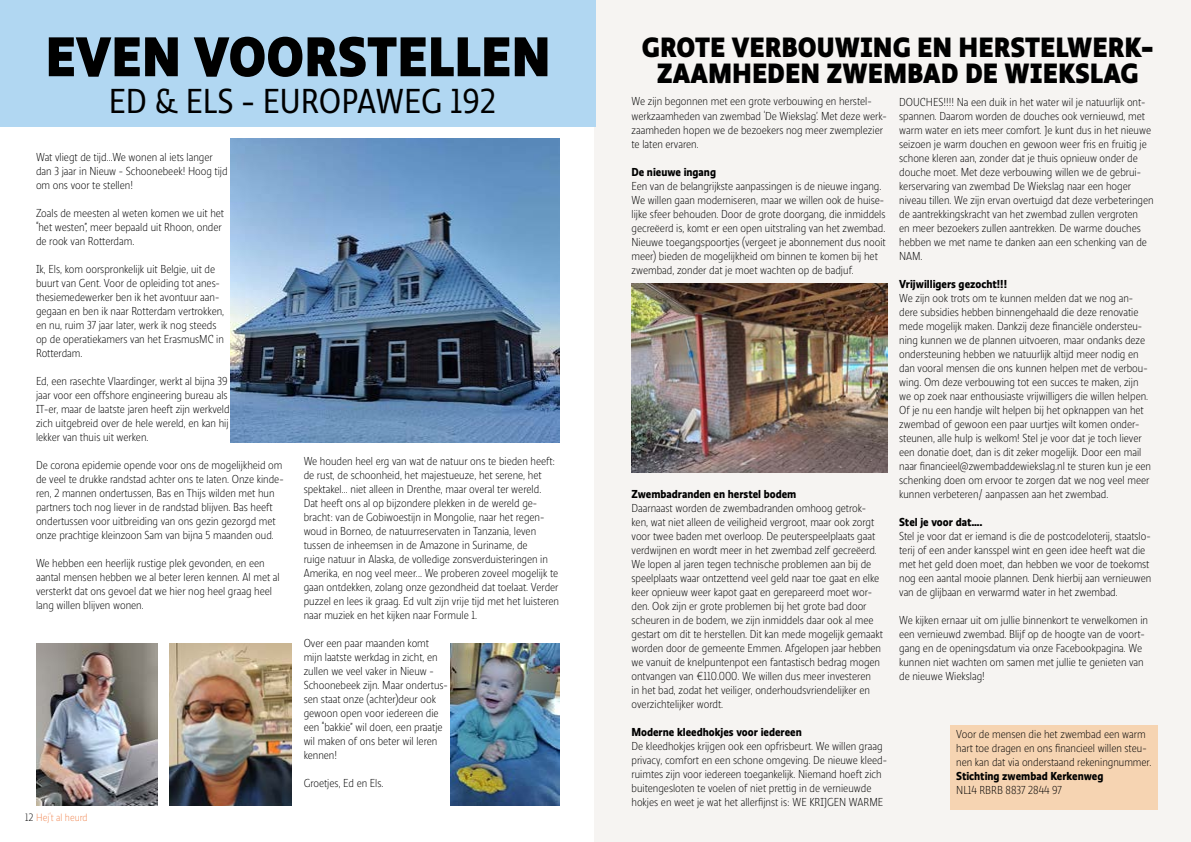
<style>
.page{position:relative;width:1191px;height:842px;background:#fff}
.page>*{position:absolute;margin:0;border:0;box-sizing:border-box;transform-origin:0 0}
.t1{font:800 58px "Ratio Display";color:#000}
.t2{font:36px "Ratio Display";color:#000}
.t3{font:800 29px/26px "Ratio Display";color:#000;text-align:center}
.t4{font:300 12px/14px "Ratio Display";color:#000}
.t5{font:700 12px "Ratio Display";color:#000}
.t6{font:300 11px "Ratio Display";color:#f18956}
.s1{color:#000}
</style>
<div class="page">
<div style="left:594px;top:0;width:597px;height:842px;background:#f6f4f2"></div>
<div style="left:0;top:0;width:595px;height:127px;background:#b1d7f2"></div>
<img style="left:231px;top:138px;width:328px;height:304px">
<img style="left:36px;top:644px;width:122px;height:162px">
<img style="left:170px;top:644px;width:122px;height:162px">
<img style="left:450px;top:644px;width:109px;height:162px">
<div style="left:950px;top:725px;width:207px;height:84px;background:#f6d4b2"></div>
<img style="left:631px;top:284px;width:256px;height:188px">
<h1 class="t1" style="left:45px;top:19px;width:507px">EVEN VOORSTELLEN</h1>
<h2 class="t2" style="left:109px;top:81px;width:388px">ED &amp; ELS - EUROPAWEG 192</h2>
<p class="t4" style="left:36px;top:151px;width:193px">Wat vliegt de tijd...We wonen al iets langer dan 3 jaar in Nieuw - Schoonebeek! Hoog tijd om ons voor te stellen!</p>
<p class="t4" style="left:36px;top:207px;width:190px">Zoals de meesten al weten komen we uit het “het westen”, meer bepaald uit Rhoon, onder de rook van Rotterdam.</p>
<p class="t4" style="left:36px;top:263px;width:190px">Ik, Els, kom oorspronkelijk uit Belgie, uit de buurt van Gent. Voor de opleiding tot anes&shy;thesiemedewerker ben ik het avontuur aan&shy;gegaan en ben ik naar Rotterdam vertrokken, en nu, ruim 37 jaar later, werk ik nog steeds op de operatiekamers van het ErasmusMC in Rotterdam.</p>
<p class="t4" style="left:36px;top:375px;width:195px">Ed, een rasechte Vlaardinger, werkt al bijna 39 jaar voor een offshore engineering bureau als IT-er, maar de laatste jaren heeft zijn werkveld zich uitgebreid over de hele wereld, en kan hij lekker van thuis uit werken.</p>
<p class="t4" style="left:36px;top:459px;width:249px">De corona epidemie opende voor ons de mogelijkheid om de veel te drukke randstad achter ons te laten. Onze kinde&shy;ren, 2 mannen ondertussen, Bas en Thijs wilden met hun partners toch nog liever in de randstad blijven. Bas heeft ondertussen voor uitbreiding van ons gezin gezorgd met onze prachtige kleinzoon Sam van bijna 5 maanden oud.</p>
<p class="t4" style="left:36px;top:557px;width:245px">We hebben een heerlijk rustige plek gevonden, en een aantal mensen hebben we al beter leren kennen. Al met al versterkt dat ons gevoel dat we hier nog heel graag heel lang willen blijven wonen.</p>
<p class="t6" style="left:25px;top:811px;width:64px"><span class="s1">12</span> Hej‘t al heurd</p>
<p class="t4" style="left:304px;top:454px;width:257px">We houden heel erg van wat de natuur ons te bieden heeft: de rust, de schoonheid, het majestueuze, het serene, het spektakel... niet alleen in Drenthe, maar overal ter wereld.<br>Dat heeft ons al op bijzondere plekken in de wereld ge&shy;bracht: van de Gobiwoestijn in Mongolie, naar het regen&shy;woud in Borneo, de natuurreservaten in Tanzania, leven tussen de inheemsen in de Amazone in Suriname, de<br>ruige natuur in Alaska, de volledige zonsverduisteringen in Amerika, en nog veel meer... We proberen zoveel mogelijk te gaan ontdekken, zolang onze gezondheid dat toelaat. Verder puzzel en lees ik graag. Ed vult zijn vrije tijd met het luisteren naar muziek en het kijken naar Formule 1.</p>
<p class="t4" style="left:304px;top:637px;width:146px">Over een paar maanden komt mijn laatste werkdag in zicht, en zullen we veel vaker in Nieuw -<br>Schoonebeek zijn. Maar ondertus&shy;sen staat onze (achter)deur ook gewoon open voor iedereen die een “bakkie” wil doen, een praatje wil maken of ons beter wil leren kennen!</p>
<p class="t4" style="left:304px;top:777px;width:81px">Groetjes, Ed en Els.</p>
<h3 class="t3" style="left:642px;top:34px;width:513px">GROTE VERBOUWING EN HERSTELWERK-<br>ZAAMHEDEN ZWEMBAD DE WIEKSLAG</h3>
<p class="t4" style="left:631px;top:95px;width:257px">We zijn begonnen met een grote verbouwing en herstel&shy;werkzaamheden van zwembad ‘De Wiekslag’. Met deze werk&shy;zaamheden hopen we de bezoekers nog meer zwemplezier te laten ervaren.</p>
<p class="t5" style="left:631px;top:164px;width:86px">De nieuwe ingang</p>
<p class="t4" style="left:631px;top:179px;width:256px">Een van de belangrijkste aanpassingen is de nieuwe ingang.<br>We willen gaan moderniseren, maar we willen ook de huise&shy;lijke sfeer behouden. Door de grote doorgang, die inmiddels gecreëerd is, komt er een open uitstraling van het zwembad.<br>Nieuwe toegangspoortjes (vergeet je abonnement dus nooit meer) bieden de mogelijkheid om binnen te komen bij het zwembad, zonder dat je moet wachten op de badjuf.</p>
<p class="t4" style="left:899px;top:95px;width:256px">DOUCHES!!!! Na een duik in het water wil je natuurlijk ont&shy;spannen. Daarom worden de douches ook vernieuwd, met warm water en iets meer comfort. Je kunt dus in het nieuwe seizoen je warm douchen en gewoon weer fris en fruitig je schone kleren aan, zonder dat je thuis opnieuw onder de douche moet. Met deze verbouwing willen we de gebrui&shy;kerservaring van zwembad De Wiekslag naar een hoger niveau tillen. We zijn ervan overtuigd dat deze verbeteringen de aantrekkingskracht van het zwembad zullen vergroten<br>en meer bezoekers zullen aantrekken. De warme douches hebben we met name te danken aan een schenking van de NAM.</p>
<p class="t5" style="left:899px;top:276px;width:109px">Vrijwilligers gezocht!!!</p>
<p class="t4" style="left:899px;top:291px;width:253px">We zijn ook trots om te kunnen melden dat we nog an&shy;dere subsidies hebben binnengehaald die deze renovatie mede mogelijk maken. Dankzij deze financiële ondersteu&shy;ning kunnen we de plannen uitvoeren, maar ondanks deze ondersteuning hebben we natuurlijk altijd meer nodig en dan vooral mensen die ons kunnen helpen met de verbou&shy;wing. Om deze verbouwing tot een succes te maken, zijn we op zoek naar enthousiaste vrijwilligers die willen helpen.<br>Of je nu een handje wilt helpen bij het opknappen van het zwembad of gewoon een paar uurtjes wilt komen onder&shy;steunen, alle hulp is welkom! Stel je voor dat je toch liever een donatie doet, dan is dit zeker mogelijk. Door een mail naar financieel@zwembaddewiekslag.nl te sturen kun je een schenking doen om ervoor te zorgen dat we nog veel meer kunnen verbeteren/ aanpassen aan het zwembad.</p>
<p class="t5" style="left:899px;top:514px;width:85px">Stel je voor dat….</p>
<p class="t4" style="left:899px;top:529px;width:254px">Stel je voor dat er iemand is die de postcodeloterij, staatslo&shy;terij of een ander kansspel wint en geen idee heeft wat die met het geld doen moet, dan hebben we voor de toekomst nog een aantal mooie plannen. Denk hierbij aan vernieuwen van de glijbaan en verwarmd water in het zwembad.</p>
<p class="t4" style="left:899px;top:613px;width:250px">We kijken ernaar uit om jullie binnenkort te verwelkomen in een vernieuwd zwembad. Blijf op de hoogte van de voort&shy;gang en de openingsdatum via onze Facebookpagina. We kunnen niet wachten om samen met jullie te genieten van de nieuwe Wiekslag!</p>
<p class="t5" style="left:631px;top:486px;width:166px">Zwembadranden en herstel bodem</p>
<p class="t4" style="left:631px;top:501px;width:253px">Daarnaast worden de zwembadranden omhoog getrok&shy;ken, wat niet alleen de veiligheid vergroot, maar ook zorgt voor twee baden met overloop. De peuterspeelplaats gaat verdwijnen en wordt meer in het zwembad zelf gecreëerd.<br>We lopen al jaren tegen technische problemen aan bij de speelplaats waar ontzettend veel geld naar toe gaat en elke keer opnieuw weer kapot gaat en gerepareerd moet wor&shy;den. Ook zijn er grote problemen bij het grote bad door scheuren in de bodem, we zijn inmiddels daar ook al mee gestart om dit te herstellen. Dit kan mede mogelijk gemaakt worden door de gemeente Emmen. Afgelopen jaar hebben we vanuit de knelpuntenpot een fantastisch bedrag mogen ontvangen van €110.000. We willen dus meer investeren<br>in het bad, zodat het veiliger, onderhoudsvriendelijker en overzichtelijker wordt.</p>
<p class="t5" style="left:631px;top:724px;width:172px">Moderne kleedhokjes voor iedereen</p>
<p class="t4" style="left:631px;top:739px;width:257px">De kleedhokjes krijgen ook een opfrisbeurt. We willen graag privacy, comfort en een schone omgeving. De nieuwe kleed&shy;ruimtes zijn voor iedereen toegankelijk. Niemand hoeft zich buitengesloten te voelen of niet prettig in de vernieuwde hokjes en weet je wat het allerfijnst is: WE KRIJGEN WARME</p>
<p class="t4" style="left:956px;top:728px;width:197px">Voor de mensen die het zwembad een warm hart toe dragen en ons financieel willen steu&shy;nen kan dat via onderstaand rekeningnummer.</p>
<p class="t5" style="left:956px;top:769px;width:149px">Stichting zwembad Kerkenweg</p>
<p class="t4" style="left:956px;top:784px;width:107px">NL14 RBRB 8837 2844 97</p>
</div>
